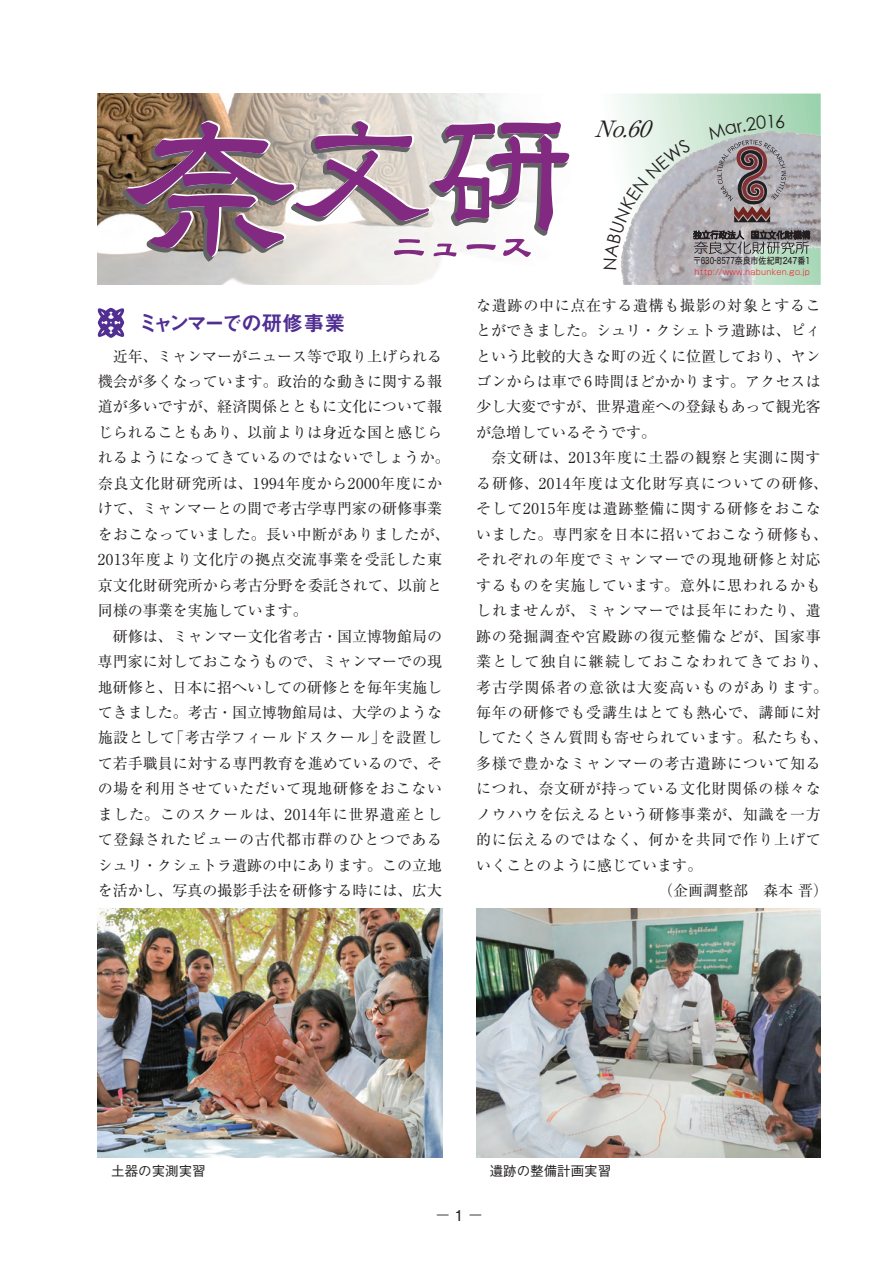
<style>
.page{position:relative;width:893px;height:1263px;background:#fff}
.page>*{position:absolute;margin:0;border:0;box-sizing:border-box;transform-origin:0 0}
.t1{font:italic 22.5px "Ryumin Pr 6";color:#231f20}
.t2{font:21px "Midashi Go Pr 6 MB31";letter-spacing:-.12em;color:#502e92}
.t3{font:18px "Century Gothic";color:#231f20}
.本文{font:15px/25.5px "Ryumin Pr 6";letter-spacing:.04em;color:#231f20;text-align:justify}
.本文-2{font:15px/25.5px "Ryumin Pr 6";color:#231f20}
.t4{font:500 15px "Gothic BBB Pr 6";color:#231f20;scale:1.8 1}
.t5{font:500 13.5px "Gothic BBB Pr 6";color:#231f20}
.t6{font:9px "Hira Kaku Std W5";color:#231f20;scale:.82 1}
.t7{font:300 7.95px "Shin Go Pro";letter-spacing:.03em;color:#ee1d23}
</style>
<div class="page">
<svg style="left:98px;top:308px;width:26px;height:30px"></svg>
<img style="left:476px;top:908px;width:345px;height:250px">
<img style="left:98px;top:908px;width:344px;height:250px">
<img style="left:98px;top:94px;width:407px;height:191px">
<svg style="left:616px;top:94px;width:205px;height:191px;background:#bed8c6"></svg>
<img style="left:621px;top:270px;width:147px;height:15px">
<svg style="left:121px;top:119px;width:449px;height:144px"></svg>
<svg style="left:616px;top:115px;width:194px;height:155px;background:#b6b8b7"></svg>
<p class="t1" style="left:594px;top:111px;width:69px">No.60</p>
<p class="t3" style="left:775px;top:111px;width:12px">6</p>
<p class="t2" style="left:138px;top:306px;width:209px">ミャンマーでの研修事業</p>
<p class="本文-2" style="left:98px;top:342px;width:353px;text-indent:15px">近年、ミャンマーがニュース等で取り上げられる機会が多くなっています。政治的な動きに関する報道が多いですが、経済関係とともに文化について報じられることもあり、以前よりは身近な国と感じられるようになってきているのではないでしょうか。奈良文化財研究所は、1994年度から2000年度にかけて、ミャンマーとの間で考古学専門家の研修事業をおこなっていました。長い中断がありましたが、<br>2013年度より文化庁の拠点交流事業を受託した東京文化財研究所から考古分野を委託されて、以前と同様の事業を実施しています。</p>
<p class="本文" style="left:98px;top:622px;width:346px;text-indent:15px">研修は、ミャンマー文化省考古・国立博物館局の専門家に対しておこなうもので、ミャンマーでの現地研修と、日本に招へいしての研修とを毎年実施してきました。考古・国立博物館局は、大学のような施設として「考古学フィールドスクール」を設置して若手職員に対する専門教育を進めているので、その場を利用させていただいて現地研修をおこないました。このスクールは、2014年に世界遺産として登録されたピューの古代都市群のひとつであるシュリ・クシェトラ遺跡の中にあります。この立地を活かし、写真の撮影手法を研修する時には、広大</p>
<p class="t6" style="left:694px;top:254px;width:144px">〒630-8577奈良市佐紀町247番1</p>
<p class="t7" style="left:695px;top:265px;width:117px">http://www.nabunken.go.jp</p>
<p class="本文" style="left:476px;top:291px;width:346px">な遺跡の中に点在する遺構も撮影の対象とすることができました。シュリ・クシェトラ遺跡は、ピィという比較的大きな町の近くに位置しており、ヤンゴンからは車で6時間ほどかかります。アクセスは少し大変ですが、世界遺産への登録もあって観光客が急増しているそうです。</p>
<p class="本文" style="left:476px;top:444px;width:353px;text-align:left;text-indent:15px">奈文研は、2013年度に土器の観察と実測に関する研修、2014年度は文化財写真についての研修、そして2015年度は遺跡整備に関する研修をおこないました。専門家を日本に招いておこなう研修も、それぞれの年度でミャンマーでの現地研修と対応するものを実施しています。意外に思われるかもしれませんが、ミャンマーでは長年にわたり、遺跡の発掘調査や宮殿跡の復元整備などが、国家事業として独自に継続しておこなわれてきており、考古学関係者の意欲は大変高いものがあります。毎年の研修でも受講生はとても熱心で、講師に対してたくさん質問も寄せられています。私たちも、多様で豊かなミャンマーの考古遺跡について知るにつれ、奈文研が持っている文化財関係の様々なノウハウを伝えるという研修事業が、知識を一方的に伝えるのではなく、何かを共同で作り上げていくことのように感じています。</p>
<p class="本文-2" style="left:658px;top:877px;width:171px">（企画調整部　森本晋）</p>
<p class="t5" style="left:111px;top:1160px;width:96px">土器の実測実習</p>
<p class="t5" style="left:490px;top:1160px;width:123px">遺跡の整備計画実習</p>
<p class="t4" style="left:436px;top:1202px;width:27px">– 1 –</p>
</div>
